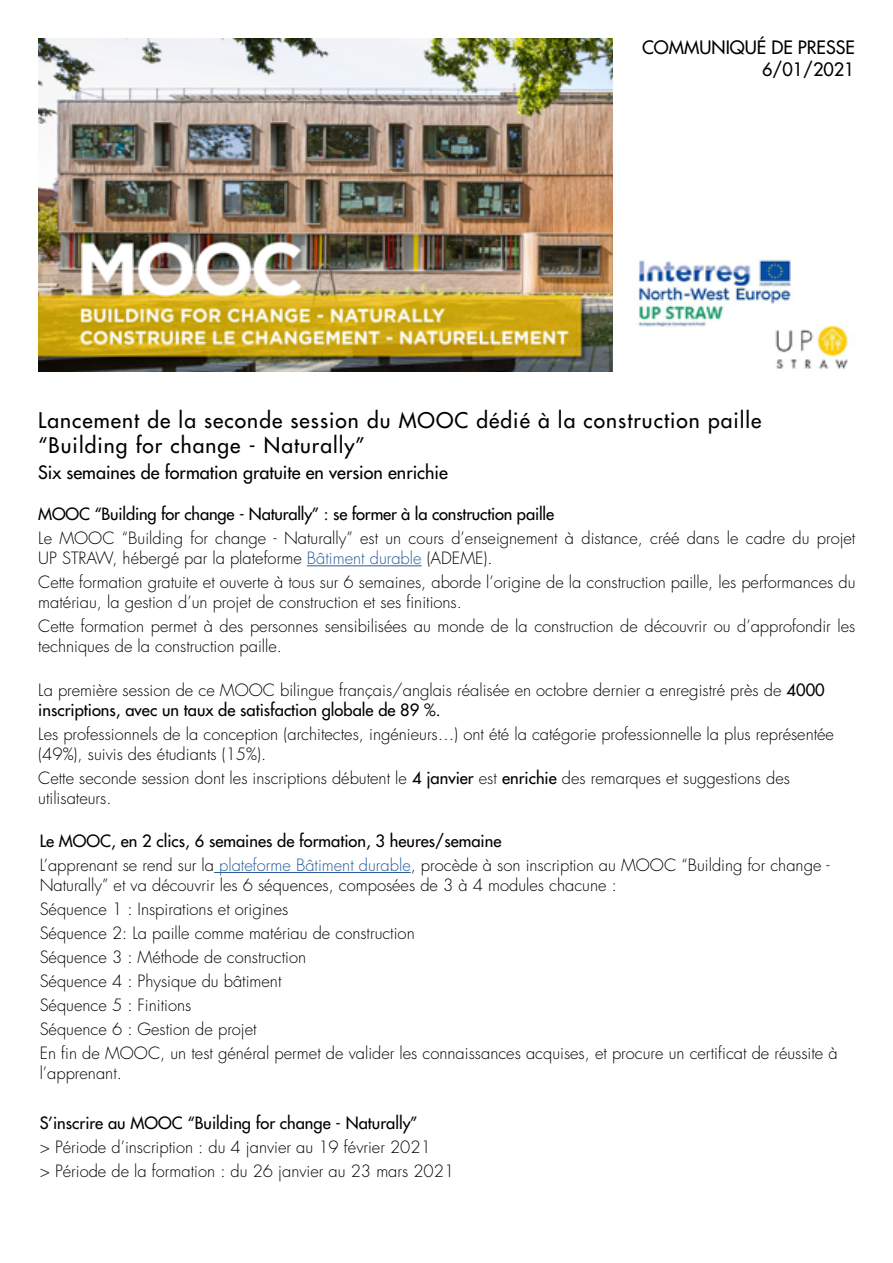
<style>
.page{position:relative;width:893px;height:1263px;background:#fff}
.page>*{position:absolute;margin:0;border:0;box-sizing:border-box;transform-origin:0 0}
.t1{font:500 21px/25.2px "Futura Std";letter-spacing:.05em;color:#000}
.t2{font:500 18px/21.6px "Futura Std";color:#000;text-align:right}
.t3{font:300 16.5px/24px "Futura Std";color:#000}
.t4{font:500 16.5px "Futura Std";letter-spacing:-.01em;color:#000}
.s1{color:#275b9b}
.s2{font-weight:500}
</style>
<div class="page">
<img style="left:638px;top:260px;width:210px;height:109px">
<hr style="left:307px;top:565px;width:115px;height:1px;background:#275b9b">
<img style="left:38px;top:38px;width:575px;height:333px">
<hr style="left:214px;top:872px;width:197px;height:1px;background:#275b9b">
<p class="t2" style="left:642px;top:37px;width:214px">COMMUNIQUÉ DE PRESSE<br>6/01/2021</p>
<p class="t1" style="left:38px;top:407px;width:725px">Lancement de la seconde session du MOOC dédié à la construction paille “Building for change - Naturally”</p>
<p class="t2" style="left:38px;top:461px;width:411px">Six semaines de formation gratuite en version enrichie</p>
<p class="t4" style="left:38px;top:504px;width:517px">MOOC “Building for change - Naturally” : se former à la construction paille</p>
<p class="t3" style="left:38px;top:529px;width:819px;line-height:19.8px">Le MOOC “Building for change - Naturally” est un cours d’enseignement à distance, créé dans le cadre du projet<br>UP STRAW, hébergé par la plateforme <span class="s1">Bâtiment durable</span> (ADEME).</p>
<p class="t3" style="left:38px;top:573px;width:819px;line-height:19.8px">Cette formation gratuite et ouverte à tous sur 6 semaines, aborde l’origine de la construction paille, les performances du matériau, la gestion d’un projet de construction et ses finitions.</p>
<p class="t3" style="left:38px;top:617px;width:819px;line-height:19.8px">Cette formation permet à des personnes sensibilisées au monde de la construction de découvrir ou d’approfondir les techniques de la construction paille.</p>
<p class="t3" style="left:38px;top:681px;width:788px;line-height:19.8px">La première session de ce MOOC bilingue français/anglais réalisée en octobre dernier a enregistré près de <span class="s2">4000 inscriptions, avec un taux de satisfaction globale de 89 %.</span></p>
<p class="t3" style="left:38px;top:725px;width:797px;line-height:19.8px">Les professionnels de la conception (architectes, ingénieurs…) ont été la catégorie professionnelle la plus représentée (49%), suivis des étudiants (15%).</p>
<p class="t3" style="left:38px;top:768px;width:753px;line-height:19.8px">Cette seconde session dont les inscriptions débutent le <span class="s2">4 janvier</span> est <span class="s2">enrichie</span> des remarques et suggestions des utilisateurs.</p>
<p class="t3" style="left:40px;top:829px;width:791px"><span class="s2">Le MOOC, en 2 clics, 6 semaines de formation, 3 heures/semaine<br></span>L’apprenant se rend sur la <span class="s1">plateforme Bâtiment durable</span>, procède à son inscription au MOOC “Building for change -</p>
<p class="t3" style="left:40px;top:873px;width:799px">Naturally” et va découvrir les 6 séquences, composées de 3 à 4 modules chacune :<br>Séquence 1 : Inspirations et origines<br>Séquence 2: La paille comme matériau de construction<br>Séquence 3 : Méthode de construction<br>Séquence 4 : Physique du bâtiment<br>Séquence 5 : Finitions<br>Séquence 6 : Gestion de projet<br>En fin de MOOC, un test général permet de valider les connaissances acquises, et procure un certificat de réussite à</p>
<p class="t3" style="left:40px;top:1061px;width:84px">l’apprenant.</p>
<p class="t4" style="left:40px;top:1112px;width:380px">S’inscrire au MOOC “Building for change - Naturally”</p>
<p class="t3" style="left:40px;top:1135px;width:416px">&gt; Période d’inscription : du 4 janvier au 19 février 2021<br>&gt; Période de la formation : du 26 janvier au 23 mars 2021</p>
</div>
